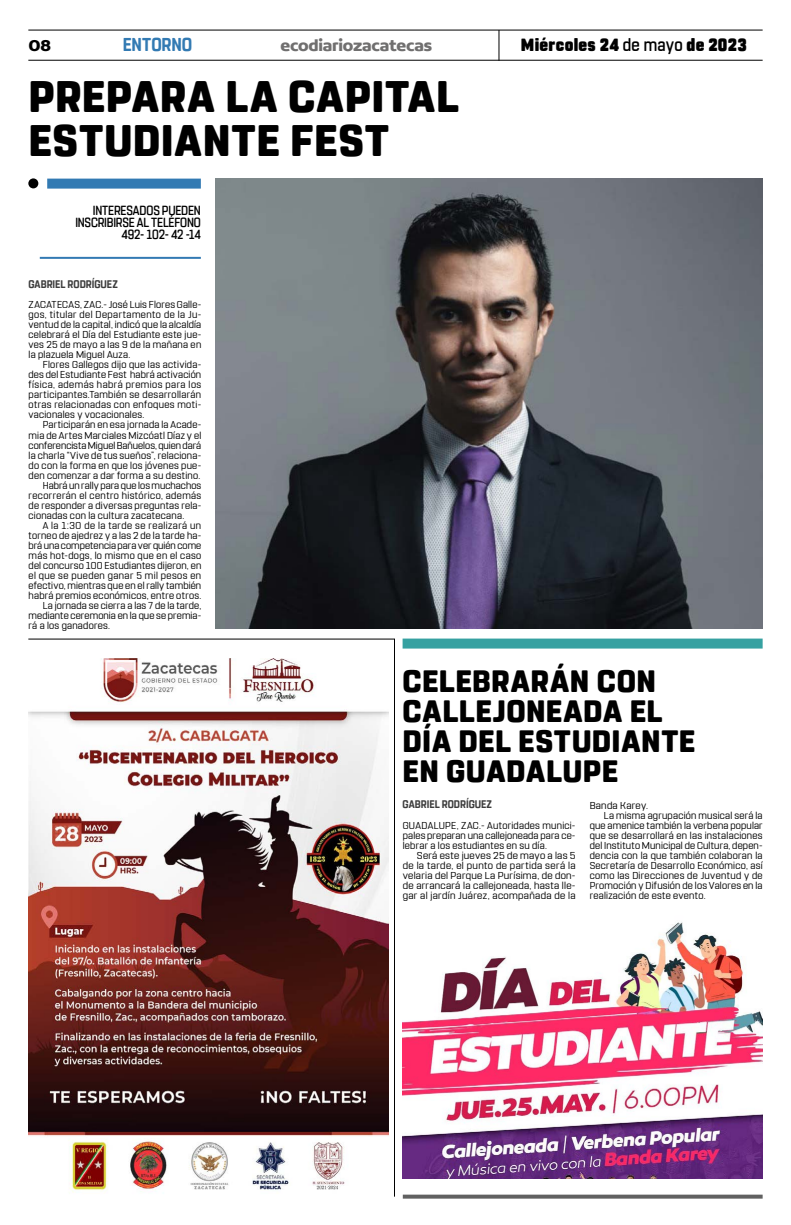
<style>
.page{position:relative;width:791px;height:1225px;background:#fff}
.page>*{position:absolute;margin:0;border:0;box-sizing:border-box;transform-origin:0 0}
.t1{font:800 44px/44px "Rohn Rounded";letter-spacing:.015em;color:#000}
.t2{font:800 30.8px/30px "Rohn Rounded";letter-spacing:.02em;color:#000}
.t3{font:700 18.6px "Rohn Rounded";letter-spacing:-.005em;color:#327ab3;scale:.91 1}
.t4{font:900 17.6px "Rohn Rounded";letter-spacing:.02em;color:#000;scale:.91 1}
.t5{font:700 16.9px "Concord";letter-spacing:-.01em;color:#706f6f}
.t6{font:700 16.9px "Concord";color:#000}
.t7{font:500 13.2px/12px "Rohn Rounded";letter-spacing:-.01em;color:#000;text-align:right;scale:.87 1}
.t8{font:700 11px "Rohn Rounded";color:#3d3d3d;scale:.91 1}
.t9{font:10px/10px "Rohn Rounded";letter-spacing:.025em;color:#000;text-align:justify}
.t10{font:10px "Rohn Rounded";color:#000}
.t11{font:10px "Rohn Rounded";letter-spacing:.005em;color:#000}
.t12{font:10px "Rohn Rounded";letter-spacing:.045em;color:#000}
.s1{font-weight:500}
</style>
<div class="page">
<hr style="left:28px;top:30px;width:735px;height:1px;background:#000">
<hr style="left:28px;top:60px;width:735px;height:1px;background:#000">
<hr style="left:498px;top:30px;width:1px;height:31px;background:#000">
<div style="left:47px;top:179px;width:154px;height:10px;background:#327ab3"></div>
<hr style="left:40px;top:257px;width:161px;height:2px;background:#327ab3">
<div style="left:28px;top:178px;width:10px;height:10px;background:#000;border-radius:50%"></div>
<img style="left:28px;top:638px;width:367px;height:559px">
<img style="left:215px;top:178px;width:548px;height:450px">
<div style="left:403px;top:638px;width:360px;height:10px;background:#36a1a1"></div>
<img style="left:403px;top:922px;width:360px;height:256px">
<svg style="left:403px;top:1194px;width:360px;height:4px"></svg>
<h3 class="t6" style="left:28px;top:35px;width:24px">08</h3>
<h3 class="t3" style="left:123px;top:34px;width:78px">ENTORNO</h3>
<h3 class="t5" style="left:280px;top:35px;width:153px">ecodiariozacatecas</h3>
<h3 class="t4" style="left:521px;top:34px;width:250px">Miércoles 24 <span class="s1">de mayo</span> de 2023</h3>
<h1 class="t1" style="left:28px;top:75px;width:432px">PREPARA LA CAPITAL<br>ESTUDIANTE FEST</h1>
<h3 class="t7" style="left:75px;top:204px;width:146px">INTERESADOS PUEDEN<br>INSCRIBIRSE AL TELÉFONO<br>492- 102- 42 -14</h3>
<p class="t8" style="left:28px;top:278px;width:100px">GABRIEL RODRÍGUEZ</p>
<p class="t9" style="left:29px;top:300px;width:174px">ZACATECAS, ZAC.- José Luis Flores Galle&shy;gos, titular del Departamento de la Ju&shy;ventud de la capital, indicó que la alcaldía celebrará el Día del Estudiante este jue&shy;ves 25 de mayo a las 9 de la mañana en la plazuela Miguel Auza.</p>
<p class="t9" style="left:29px;top:360px;width:174px;text-indent:14px">Flores Gallegos dijo que las activida&shy;des del Estudiante Fest habrá activación física, además habrá premios para los participantes.También se desarrollarán otras relacionadas con enfoques moti&shy;vacionales y vocacionales.</p>
<p class="t9" style="left:43px;top:420px;width:160px">Participarán en esa jornada la Acade-</p>
<p class="t9" style="left:29px;top:430px;width:174px">mia de Artes Marciales Mizcóatl Díaz y el</p>
<p class="t10" style="left:29px;top:439px;width:174px">conferencista Miguel Bañuelos, quien dará</p>
<p class="t9" style="left:29px;top:450px;width:174px">la charla “Vive de tus sueños”, relaciona-</p>
<p class="t9" style="left:29px;top:460px;width:174px">do con la forma en que los jóvenes pue-</p>
<p class="t9" style="left:29px;top:470px;width:173px">den comenzar a dar forma a su destino.</p>
<p class="t11" style="left:43px;top:479px;width:160px">Habrá un rally para que los muchachos</p>
<p class="t9" style="left:29px;top:490px;width:174px">recorrerán el centro histórico, además</p>
<p class="t9" style="left:29px;top:500px;width:174px">de responder a diversas preguntas rela-</p>
<p class="t9" style="left:29px;top:510px;width:157px">cionadas con la cultura zacatecana.</p>
<p class="t12" style="left:43px;top:519px;width:160px">A la 1:30 de la tarde se realizará un</p>
<p class="t9" style="left:29px;top:530px;width:174px">torneo de ajedrez y a las 2 de la tarde ha-</p>
<p class="t10" style="left:29px;top:539px;width:174px">brá una competencia para ver quién come</p>
<p class="t9" style="left:29px;top:550px;width:174px">más hot-dogs, lo mismo que en el caso</p>
<p class="t9" style="left:29px;top:560px;width:174px">del concurso 100 Estudiantes dijeron, en</p>
<p class="t9" style="left:29px;top:570px;width:174px">el que se pueden ganar 5 mil pesos en</p>
<p class="t9" style="left:29px;top:580px;width:174px">efectivo, mientras que en el rally también</p>
<p class="t9" style="left:29px;top:590px;width:174px">habrá premios económicos, entre otros.</p>
<p class="t9" style="left:43px;top:600px;width:160px">La jornada se cierra a las 7 de la tarde,</p>
<p class="t9" style="left:29px;top:610px;width:174px">mediante ceremonia en la que se premia-</p>
<p class="t9" style="left:29px;top:620px;width:83px">rá a los ganadores.</p>
<h2 class="t2" style="left:403px;top:666px;width:294px">CELEBRARÁN CON<br>CALLEJONEADA EL<br>DÍA DEL ESTUDIANTE<br>EN GUADALUPE</h2>
<p class="t9" style="left:403px;top:820px;width:174px">GUADALUPE, ZAC.- Autoridades munici&shy;pales preparan una callejoneada para ce&shy;lebrar a los estudiantes en su día.</p>
<p class="t9" style="left:403px;top:850px;width:174px;text-indent:14px">Será este jueves 25 de mayo a las 5 de la tarde, el punto de partida será la velaria del Parque La Purísima, de don&shy;de arrancará la callejoneada, hasta lle&shy;gar al jardín Juárez, acompañada de la</p>
<p class="t8" style="left:403px;top:798px;width:100px">GABRIEL RODRÍGUEZ</p>
<p class="t9" style="left:590px;top:800px;width:60px">Banda Karey.</p>
<p class="t9" style="left:604px;top:810px;width:160px">La misma agrupación musical será la</p>
<p class="t9" style="left:590px;top:820px;width:174px">que amenice también la verbena popular</p>
<p class="t9" style="left:590px;top:830px;width:174px">que se desarrollará en las instalaciones</p>
<p class="t9" style="left:590px;top:840px;width:174px">del Instituto Municipal de Cultura, depen-</p>
<p class="t9" style="left:590px;top:850px;width:174px">dencia con la que también colaboran la</p>
<p class="t9" style="left:590px;top:860px;width:174px">Secretaría de Desarrollo Económico, así</p>
<p class="t9" style="left:590px;top:870px;width:174px">como las Direcciones de Juventud y de</p>
<p class="t9" style="left:590px;top:880px;width:174px">Promoción y Difusión de los Valores en la</p>
<p class="t9" style="left:590px;top:890px;width:117px">realización de este evento.</p>
</div>
